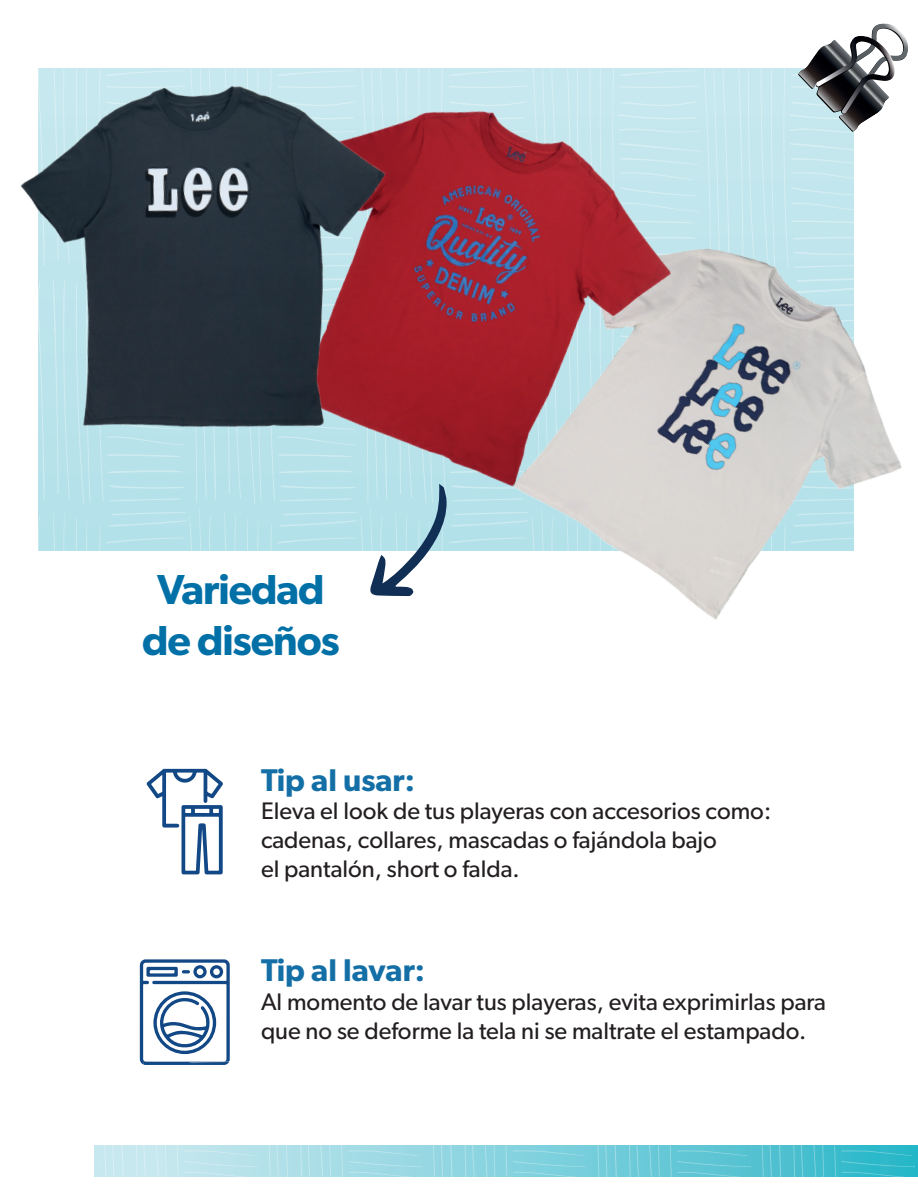
<style>
.page{position:relative;width:918px;height:1188px;background:#fff}
.page>*{position:absolute;margin:0;border:0;box-sizing:border-box;transform-origin:0 0}
.t1{font:600 42px/50.4px "Gibson";letter-spacing:-.025em;color:#0070a6;text-align:center}
.t2{font:600 31.5px "Gibson";color:#136fa6}
.t3{font:24px/28.8px "Gibson";color:#231f20}
</style>
<div class="page">
<svg style="left:38px;top:68px;width:816px;height:105px;background:#c7e8ee"></svg>
<svg style="left:38px;top:450px;width:412px;height:101px;background:#b6e1ea"></svg>
<img style="left:450px;top:173px;width:452px;height:447px">
<img style="left:283px;top:89px;width:407px;height:417px">
<svg style="left:146px;top:769px;width:77px;height:105px"></svg>
<svg style="left:140px;top:959px;width:90px;height:100px"></svg>
<img style="left:20px;top:69px;width:378px;height:381px">
<svg style="left:369px;top:484px;width:78px;height:112px"></svg>
<svg style="left:98px;top:1059px;width:816px;height:118px"></svg>
<svg style="left:798px;top:24px;width:110px;height:108px"></svg>
<h1 class="t1" style="left:142px;top:564px;width:199px">Variedad de diseños</h1>
<h2 class="t2" style="left:261px;top:761px;width:156px">Tip al usar:</h2>
<p class="t3" style="left:261px;top:796px;width:512px">Eleva el look de tus playeras con accesorios como: cadenas, collares, mascadas o fajándola bajo<br>el pantalón, short o falda.</p>
<h2 class="t2" style="left:261px;top:951px;width:166px">Tip al lavar:</h2>
<p class="t3" style="left:261px;top:987px;width:566px">Al momento de lavar tus playeras, evita exprimirlas para que no se deforme la tela ni se maltrate el estampado.</p>
</div>
